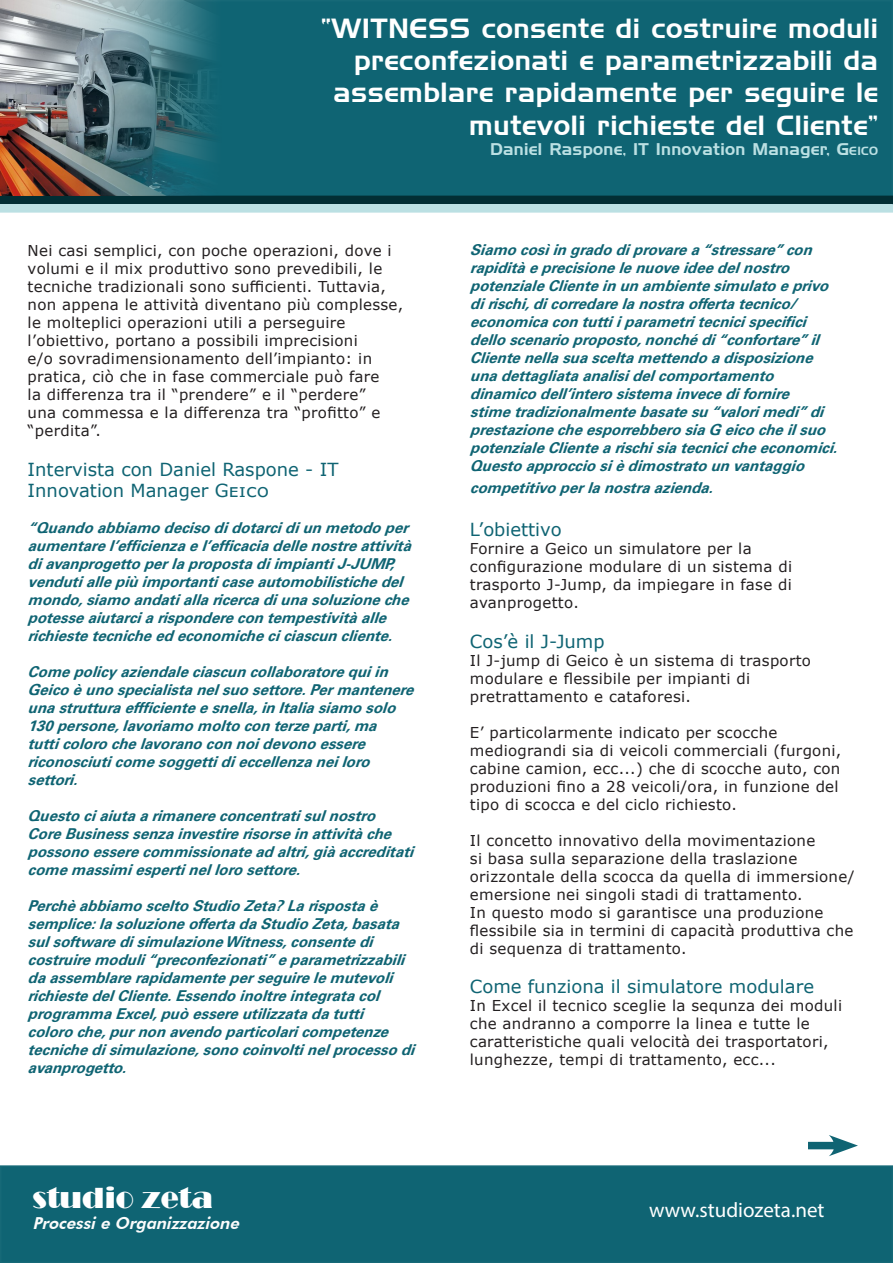
<style>
.page{position:relative;width:893px;height:1263px;background:#fff}
.page>*{position:absolute;margin:0;border:0;box-sizing:border-box;transform-origin:0 0}
.t1{font:30px "Broadway";color:#fff}
.Body_Text{font:27px/32.4px "Handel Gothic BT";letter-spacing:.02em;color:#fff;text-align:right}
.t2{font:21px "Myriad Pro";color:#fff}
.Body_Text-2{font:18px/21.6px "Verdana";color:#0f6473}
.Text_Body_Heading{font:18px "Verdana";color:#0f6473}
.Body_Text-3{font:16.5px "Handel Gothic BT";letter-spacing:.02em;color:#bbe0e3}
.t3{font:italic 800 16.5px "Futura BT";color:#fcfcfc}
.Text_Body_Heading-2{font:italic 700 15px/18px "Univers LT";color:#0f6473}
.Body_Text-4{font:15px/18px "Verdana";letter-spacing:.02em;color:#231f20}
.Text_Body_Heading-3{font:15px/18px "Verdana";letter-spacing:.02em;color:#231f20}
.s1{font-style:inherit}
.s2{font-size:11.55px}
</style>
<div class="page">
<div style="left:808px;top:1142px;width:33px;height:7px;background:#0f6473"></div>
<svg style="left:829px;top:1135px;width:29px;height:21px"></svg>
<div style="left:1px;top:1166px;width:891px;height:96px;background:#0f6473"></div>
<div style="left:0;top:1165px;width:893px;height:98px;border:2px solid #166977"></div>
<div style="left:1px;top:1px;width:891px;height:209px;background:#0f6473"></div>
<div style="left:1px;top:196px;width:891px;height:7px;background:#022e34"></div>
<div style="left:0;top:196px;width:893px;height:8px;border:2px solid #022e34"></div>
<div style="left:1px;top:205px;width:891px;height:7px;background:#bbe0e3"></div>
<div style="left:0;top:204px;width:893px;height:9px;border:2px solid #bbe0e3"></div>
<img style="left:0;top:0;width:221px;height:196px">
<p class="Body_Text" style="left:321px;top:12px;width:559px">“WITNESS consente di costruire moduli preconfezionati e parametrizzabili da assemblare rapidamente per seguire le mutevoli richieste del Cliente”</p>
<p class="Body_Text-3" style="left:490px;top:139px;width:389px">Daniel Raspone, IT Innovation Manager, <span class="s1">G</span><span class="s2">EICO</span></p>
<p class="Body_Text-4" style="left:28px;top:241px;width:377px">Nei casi semplici, con poche operazioni, dove i volumi e il mix produttivo sono prevedibili, le tecniche tradizionali sono sufficienti. Tuttavia, non appena le attività diventano più complesse, le molteplici operazioni utili a perseguire l’obiettivo, portano a possibili imprecisioni<br>e/o sovradimensionamento dell’impianto: in pratica, ciò che in fase commerciale può fare<br>la differenza tra il “prendere” e il “perdere”<br>una commessa e la differenza tra “profitto” e “perdita”.</p>
<p class="Body_Text-2" style="left:28px;top:458px;width:312px">Intervista con Daniel Raspone - IT<br>Innovation Manager Geico</p>
<p class="Text_Body_Heading-2" style="left:28px;top:519px;width:390px">“Quandoabbiamodecisodidotarcidiunmetodoper aumentarel’efficienzael’efficaciadellenostreattività diavanprogettoperlapropostadiimpiantiJ-JUMP, vendutiallepiùimportanticaseautomobilistichedel mondo,siamoandatiallaricercadiunasoluzioneche potesseaiutarciarisponderecontempestivitàalle richiestetecnicheedeconomicheciciascuncliente.</p>
<p class="Text_Body_Heading-2" style="left:28px;top:663px;width:393px">Comepolicyaziendaleciascuncollaboratorequiin Geicoèunospecialistanelsuosettore.Permantenere unastrutturaeffficienteesnella,inItaliasiamosolo 130persone,lavoriamomoltoconterzeparti,ma tutticolorochelavoranoconnoidevonoessere riconosciuticomesoggettidieccellenzaneiloro settori.</p>
<p class="Text_Body_Heading-2" style="left:28px;top:807px;width:393px">Questociaiutaarimanereconcentratisulnostro CoreBusinesssenzainvestirerisorseinattivitàche possonoesserecommissionateadaltri,giàaccreditati comemassimiespertinellorosettore.</p>
<p class="Text_Body_Heading-2" style="left:28px;top:897px;width:394px">PerchèabbiamosceltoStudioZeta?Larispostaè semplice:lasoluzioneoffertadaStudioZeta,basata sulsoftwaredisimulazioneWitness,consentedi costruiremoduli“preconfezionati”eparametrizzabili daassemblarerapidamenteperseguirelemutevoli richiestedelCliente.Essendoinoltreintegratacol programmaExcel,puòessereutilizzatadatutti coloroche,purnonavendoparticolaricompetenze tecnichedisimulazione,sonocoinvoltinelprocessodi avanprogetto.</p>
<p class="t1" style="left:33px;top:1180px;width:182px">studio zeta</p>
<p class="t3" style="left:33px;top:1213px;width:212px">Processie Organizzazione</p>
<p class="Text_Body_Heading-2" style="left:470px;top:241px;width:374px">Siamocosìingradodiprovarea“stressare”con rapiditàeprecisionelenuoveideedelnostro potenzialeClienteinunambientesimulatoeprivo dirischi,dicorredarelanostraoffertatecnico/ economicacontuttiiparametritecnicispecifici delloscenarioproposto,nonchédi“confortare”il Clientenellasuasceltamettendoadisposizione unadettagliataanalisidelcomportamento dinamicodell’interosistemainvecedifornire stimetradizionalmentebasatesu“valorimedi”di prestazionecheesporrebberosiaG eicocheilsuo potenzialeClientearischisiatecnicicheeconomici.<br>Questoapprocciosièdimostratounvantaggio</p>
<p class="Text_Body_Heading-2" style="left:470px;top:479px;width:250px">competitivoperlanostraazienda.</p>
<p class="Body_Text-2" style="left:470px;top:519px;width:93px">L’obiettivo</p>
<p class="Body_Text-4" style="left:470px;top:540px;width:324px">Fornire a Geico un simulatore per la configurazione modulare di un sistema di trasporto J-Jump, da impiegare in fase di avanprogetto.</p>
<p class="Body_Text-2" style="left:470px;top:630px;width:136px">Cos’è il J-Jump</p>
<p class="Body_Text-4" style="left:470px;top:651px;width:343px">Il J-jump di Geico è un sistema di trasporto modulare e flessibile per impianti di pretrattamento e cataforesi.</p>
<p class="Body_Text-4" style="left:470px;top:723px;width:373px">E’ particolarmente indicato per scocche mediograndi sia di veicoli commerciali (furgoni, cabine camion, ecc...) che di scocche auto, con produzioni fino a 28 veicoli/ora, in funzione del tipo di scocca e del ciclo richiesto.</p>
<p class="Body_Text-4" style="left:470px;top:831px;width:386px">Il concetto innovativo della movimentazione<br>si basa sulla separazione della traslazione orizzontale della scocca da quella di immersione/ emersione nei singoli stadi di trattamento.<br>In questo modo si garantisce una produzione flessibile sia in termini di capacità produttiva che di sequenza di trattamento.</p>
<p class="Text_Body_Heading" style="left:470px;top:974px;width:346px">Come funziona il simulatore modulare</p>
<p class="Text_Body_Heading-3" style="left:470px;top:997px;width:374px">In Excel il tecnico sceglie la sequnza dei moduli che andranno a comporre la linea e tutte le caratteristiche quali velocità dei trasportatori, lunghezze, tempi di trattamento, ecc...</p>
<p class="t2" style="left:649px;top:1197px;width:177px">www.studiozeta.net</p>
</div>
